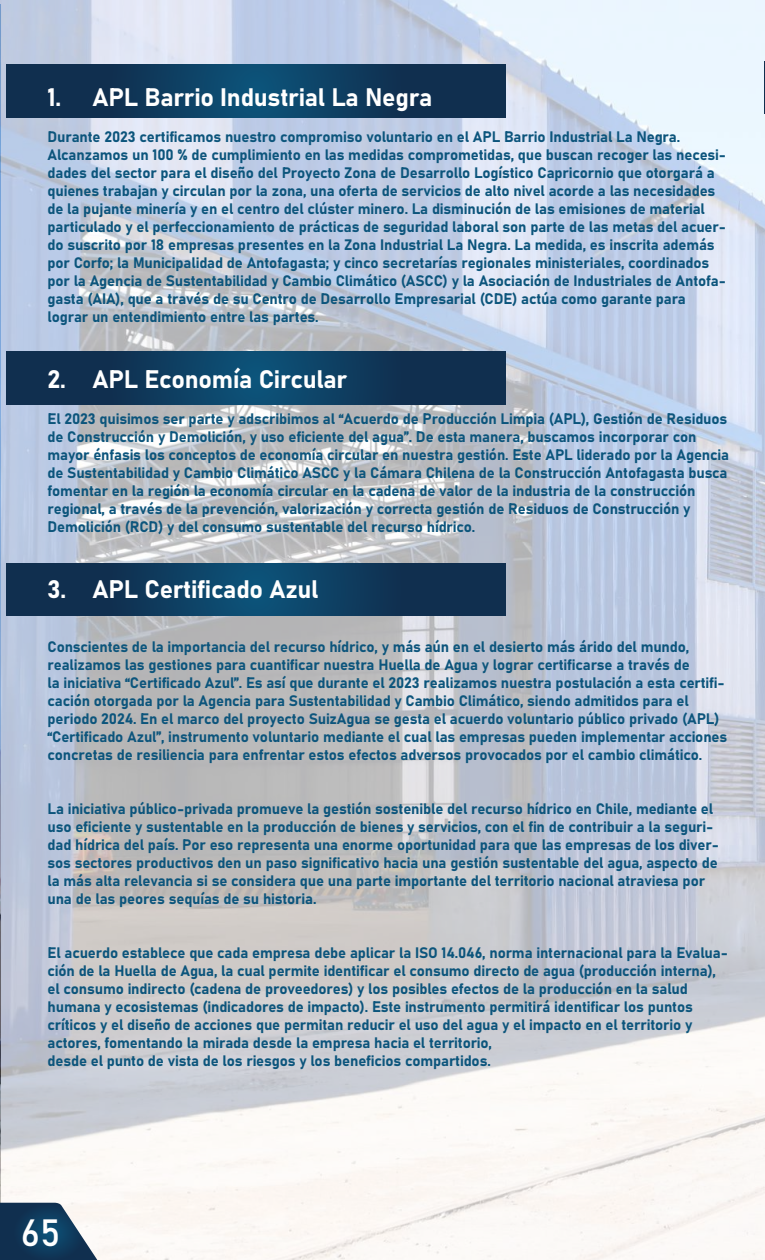
<style>
.page{position:relative;width:765px;height:1260px;background:#fff}
.page>*{position:absolute;margin:0;border:0;box-sizing:border-box;transform-origin:0 0}
.t1{font:37.5px "Bahnschrift";color:#fff}
.t2{font:25px "Bahnschrift";letter-spacing:-.01em;color:#fff}
.t3{font:15px/18px "Bahnschrift";letter-spacing:-.01em;color:#0c557c}
</style>
<div class="page">
<img style="left:0;top:0;width:765px;height:1260px">
<hr style="left:764px;top:61px;width:1px;height:53px;background:#102f4f">
<svg style="left:6px;top:351px;width:500px;height:53px;background:#0e395b"></svg>
<svg style="left:6px;top:563px;width:500px;height:53px;background:#0e395b"></svg>
<svg style="left:6px;top:65px;width:500px;height:53px;background:#0e395b"></svg>
<svg style="left:0;top:1203px;width:97px;height:57px"></svg>
<h2 class="t2" style="left:48px;top:78px;width:386px">1. APL Barrio Industrial La Negra</h2>
<p class="t3" style="left:48px;top:126px;width:680px">Durante 2023 certificamos nuestro compromiso voluntario en el APL Barrio Industrial La Negra.<br>Alcanzamos un 100 % de cumplimiento en las medidas comprometidas, que buscan recoger las necesi&shy;dades del sector para el diseño del Proyecto Zona de Desarrollo Logístico Capricornio que otorgará a quienes trabajan y circulan por la zona, una oferta de servicios de alto nivel acorde a las necesidades de la pujante minería y en el centro del clúster minero. La disminución de las emisiones de material particulado y el perfeccionamiento de prácticas de seguridad laboral son parte de las metas del acuer&shy;do suscrito por 18 empresas presentes en la Zona Industrial La Negra. La medida, es inscrita además por Corfo; la Municipalidad de Antofagasta; y cinco secretarías regionales ministeriales, coordinados por la Agencia de Sustentabilidad y Cambio Climático (ASCC) y la Asociación de Industriales de Antofa&shy;gasta (AIA), que a través de su Centro de Desarrollo Empresarial (CDE) actúa como garante para lograr un entendimiento entre las partes.</p>
<h2 class="t2" style="left:48px;top:360px;width:301px">2. APL Economía Circular</h2>
<p class="t3" style="left:48px;top:408px;width:683px">El 2023 quisimos ser parte y adscribimos al “Acuerdo de Producción Limpia (APL), Gestión de Residuos de Construcción y Demolición, y uso eficiente del agua”. De esta manera, buscamos incorporar con mayor énfasis los conceptos de economía circular en nuestra gestión. Este APL liderado por la Agencia de Sustentabilidad y Cambio Climático ASCC y la Cámara Chilena de la Construcción Antofagasta busca fomentar en la región la economía circular en la cadena de valor de la industria de la construcción regional, a través de la prevención, valorización y correcta gestión de Residuos de Construcción y Demolición (RCD) y del consumo sustentable del recurso hídrico.</p>
<h2 class="t2" style="left:48px;top:570px;width:272px">3. APL Certificado Azul</h2>
<p class="t3" style="left:48px;top:636px;width:681px">Conscientes de la importancia del recurso hídrico, y más aún en el desierto más árido del mundo, realizamos las gestiones para cuantificar nuestra Huella de Agua y lograr certificarse a través de<br>la iniciativa “Certificado Azul”. Es así que durante el 2023 realizamos nuestra postulación a esta certifi&shy;cación otorgada por la Agencia para Sustentabilidad y Cambio Climático, siendo admitidos para el periodo 2024. En el marco del proyecto SuizAgua se gesta el acuerdo voluntario público privado (APL) “Certificado Azul”, instrumento voluntario mediante el cual las empresas pueden implementar acciones concretas de resiliencia para enfrentar estos efectos adversos provocados por el cambio climático.</p>
<p class="t3" style="left:48px;top:798px;width:673px">La iniciativa público-privada promueve la gestión sostenible del recurso hídrico en Chile, mediante el uso eficiente y sustentable en la producción de bienes y servicios, con el fin de contribuir a la seguri&shy;dad hídrica del país. Por eso representa una enorme oportunidad para que las empresas de los diver&shy;sos sectores productivos den un paso significativo hacia una gestión sustentable del agua, aspecto de la más alta relevancia si se considera que una parte importante del territorio nacional atraviesa por una de las peores sequías de su historia.</p>
<p class="t3" style="left:48px;top:942px;width:682px">El acuerdo establece que cada empresa debe aplicar la ISO 14.046, norma internacional para la Evalua&shy;ción de la Huella de Agua, la cual permite identificar el consumo directo de agua (producción interna), el consumo indirecto (cadena de proveedores) y los posibles efectos de la producción en la salud humana y ecosistemas (indicadores de impacto). Este instrumento permitirá identificar los puntos críticos y el diseño de acciones que permitan reducir el uso del agua y el impacto en el territorio y actores, fomentando la mirada desde la empresa hacia el territorio,<br>desde el punto de vista de los riesgos y los beneficios compartidos.</p>
<h1 class="t1" style="left:21px;top:1204px;width:41px">65</h1>
</div>
